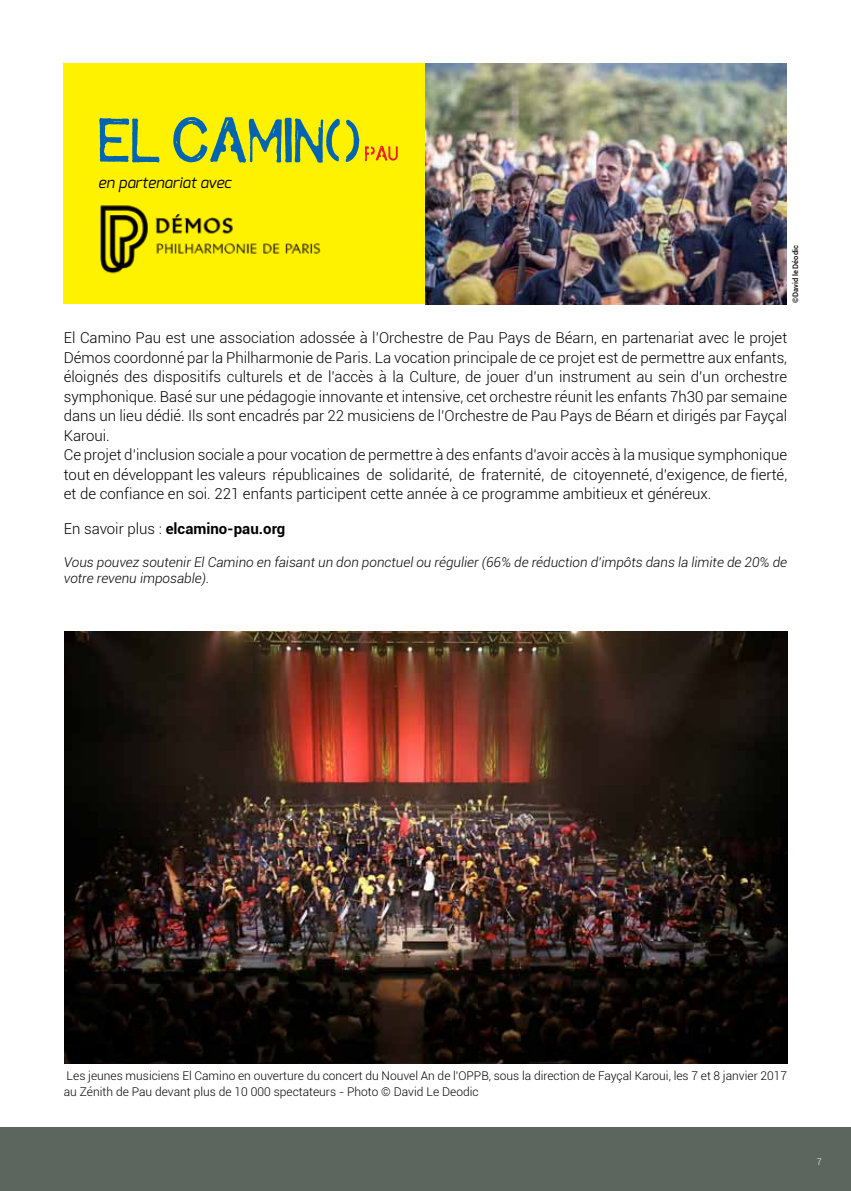
<style>
.page{position:relative;width:851px;height:1191px;background:#fff}
.page>*{position:absolute;margin:0;border:0;box-sizing:border-box;transform-origin:0 0}
.t1{font:italic 15.3px "Exo";color:#000}
.t2{font:300 15px/19.5px "Roboto";color:#000}
.t3{font:700 15px "Roboto";color:#000}
.t4{font:italic 300 13.5px/16.5px "Roboto";color:#000}
.t5{font:300 12px/16.5px "Roboto";color:#000}
.t6{font:300 9px "Roboto";color:#fff}
.t7{font:500 7.5px "Roboto";color:#000}
.s1{font-weight:300}
</style>
<div class="page">
<div style="left:0;top:1127px;width:850px;height:64px;background:#5d665e"></div>
<div style="left:64px;top:64px;width:722px;height:240px;background:#fff200"></div>
<img style="left:425px;top:64px;width:361px;height:240px">
<svg style="left:365px;top:146px;width:32px;height:15px"></svg>
<svg style="left:99px;top:118px;width:60px;height:45px"></svg>
<svg style="left:173px;top:117px;width:186px;height:46px"></svg>
<img style="left:100px;top:205px;width:221px;height:69px">
<img style="left:65px;top:631px;width:722px;height:432px">
<p class="t1" style="left:98px;top:172px;width:135px">en partenariat avec</p>
<p class="t7" style="left:790px;top:303px;width:59px;rotate:-90deg">©David le Déodic</p>
<p class="t2" style="left:64px;top:327px;width:724px">El Camino Pau est une association adossée à l’Orchestre de Pau Pays de Béarn, en partenariat avec le projet Démos coordonné par la Philharmonie de Paris. La vocation principale de ce projet est de permettre aux enfants, éloignés des dispositifs culturels et de l’accès à la Culture, de jouer d’un instrument au sein d’un orchestre symphonique. Basé sur une pédagogie innovante et intensive, cet orchestre réunit les enfants 7h30 par semaine dans un lieu dédié. Ils sont encadrés par 22 musiciens de l’Orchestre de Pau Pays de Béarn et dirigés par Fayçal Karoui.<br>Ce projet d’inclusion sociale a pour vocation de permettre à des enfants d’avoir accès à la musique symphonique tout en développant les valeurs républicaines de solidarité, de fraternité, de citoyenneté, d’exigence, de fierté, et de confiance en soi. 221 enfants participent cette année à ce programme ambitieux et généreux.</p>
<p class="t3" style="left:64px;top:517px;width:223px"><span class="s1">En savoir plus :</span> elcamino-pau.org</p>
<p class="t4" style="left:64px;top:553px;width:724px">Vous pouvez soutenir El Camino en faisant un don ponctuel ou régulier (66% de réduction d’impôts dans la limite de 20% de votre revenu imposable).</p>
<p class="t5" style="left:64px;top:1067px;width:724px">Les jeunes musiciens El Camino en ouverture du concert du Nouvel An de l'OPPB, sous la direction de Fayçal Karoui, les 7 et 8 janvier 2017 au Zénith de Pau devant plus de 10 000 spectateurs - Photo © David Le Deodic</p>
<p class="t6" style="left:816px;top:1155px;width:6px">7</p>
</div>
